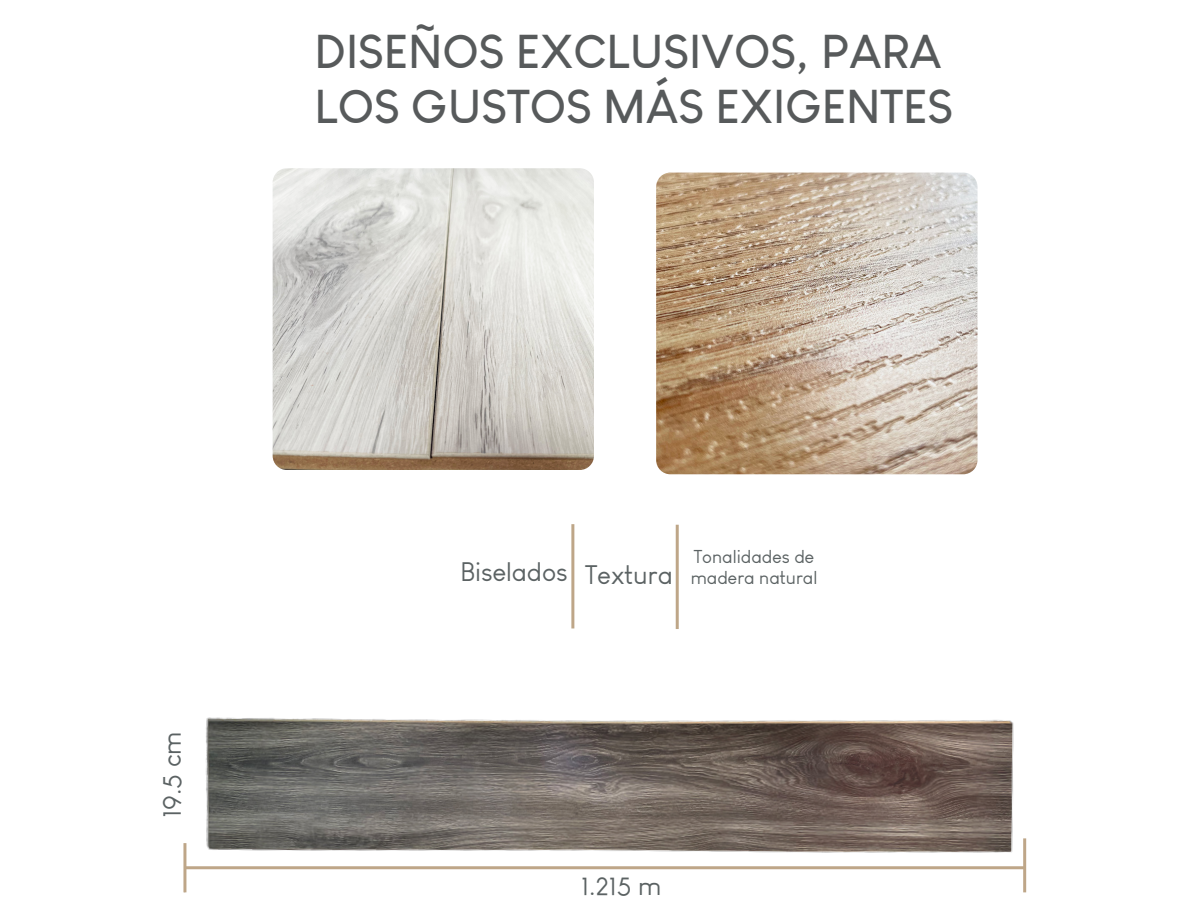
<style>
.page{position:relative;width:1188px;height:918px;background:#fff}
.page>*{position:absolute;margin:0;border:0;box-sizing:border-box;transform-origin:0 0}
.t1{font:700 46.5px/55.8px "Louis George Cafe";color:#575a5b}
.t2{font:26.25px "Louis George Cafe";color:#5b6263}
.t3{font:18.3px/21.9px "Louis George Cafe";color:#5b6263;text-align:right}
.s1{font-size:26.25px}
</style>
<div class="page">
<img style="left:273px;top:168px;width:321px;height:302px">
<img style="left:656px;top:173px;width:322px;height:301px">
<img style="left:183px;top:524px;width:844px;height:369px">
<hr style="left:183px;top:843px;width:3px;height:49px;background:#bea688">
<hr style="left:185px;top:866px;width:840px;height:3px;background:#bea688">
<hr style="left:1023px;top:838px;width:3px;height:54px;background:#bea688">
<p class="t1" style="left:315px;top:22px;width:640px">DISEÑOS EXCLUSIVOS, PARA<br>LOS GUSTOS MÁS EXIGENTES</p>
<p class="t2" style="left:156px;top:818px;width:89px;rotate:-90deg">19.5 cm</p>
<p class="t2" style="left:460px;top:556px;width:109px">Biselados</p>
<p class="t3" style="left:585px;top:545px;width:234px">Tonalidades de<br><span class="s1">Textura</span> madera natural</p>
<p class="t2" style="left:581px;top:870px;width:82px">1.215 m</p>
</div>
